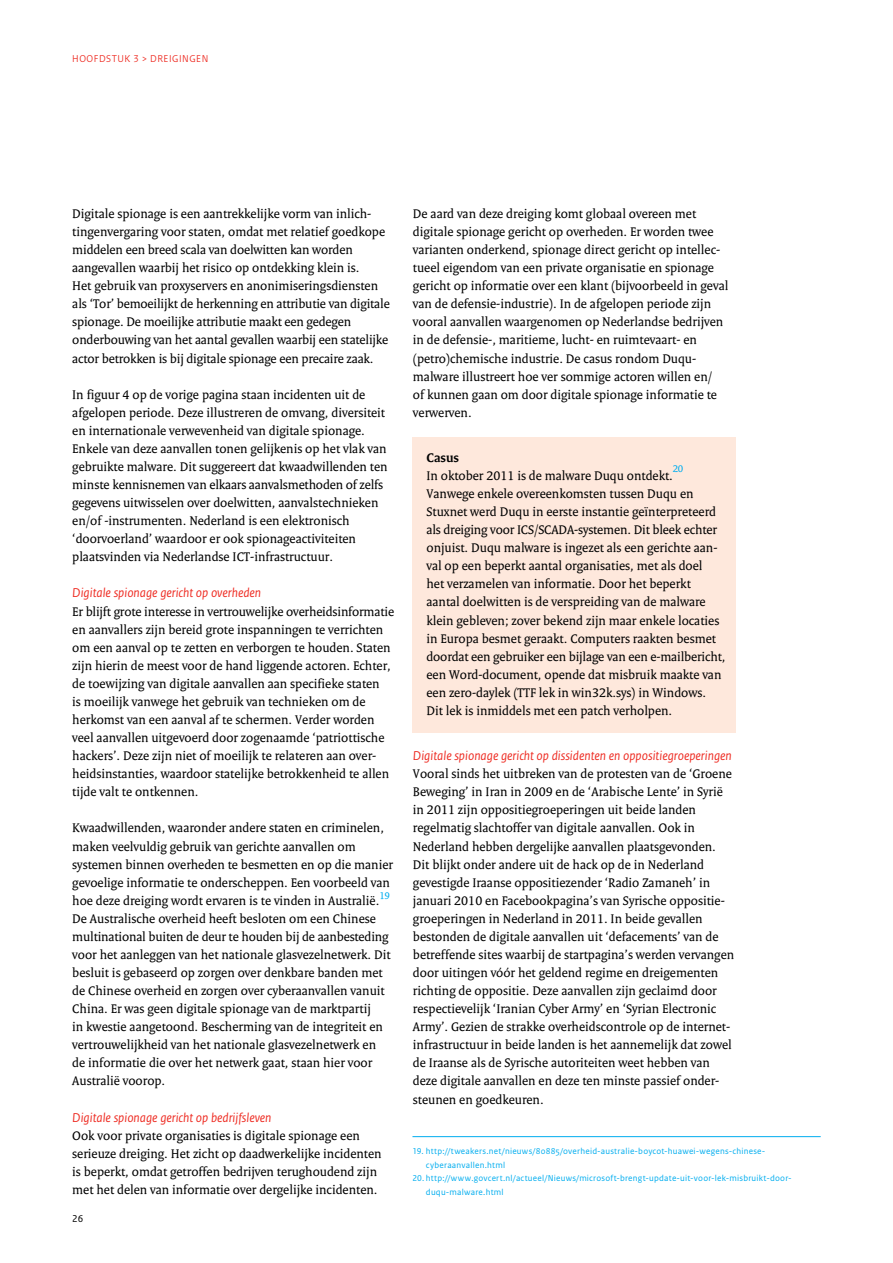
<style>
.page{position:relative;width:893px;height:1263px;background:#fff}
.page>*{position:absolute;margin:0;border:0;box-sizing:border-box;transform-origin:0 0}
.t1{font:13.5px/18px "Rijksoverheid Serif";color:#000}
.t2{font:italic 13.5px "Rijksoverheid Sans Text";color:#ee2d24}
.t3{font:700 13.5px "Rijksoverheid Serif";color:#000}
.t4{font:10.5px "Rijksoverheid Sans Heading";letter-spacing:.05em;color:#ee2d24}
.t5{font:10.5px "Rijksoverheid Sans Text";color:#000}
.t6{font:10.5px "Rijksoverheid Serif";color:#00adef}
.t7{font:9px/13.5px "Rijksoverheid Sans Text";letter-spacing:.025em;color:#00adef}
</style>
<div class="page">
<div style="left:412px;top:437px;width:324px;height:296px;background:#fee8dc"></div>
<hr style="left:412px;top:1136px;width:409px;height:1px;background:#00adef">
<p class="t4" style="left:72px;top:53px;width:8px">HOO</p>
<p class="t4" style="left:94px;top:53px;width:114px">FDSTU K 3 &gt; DREIGINGEN</p>
<p class="t1" style="left:72px;top:204px;width:319px">Digitale spionage is een aantrekkelijke vorm van inlich&shy;tingenvergaring voor staten, omdat met relatief goedkope middelen een breed scala van doelwitten kan worden aan-gevallen waarbij het risico op ontdekking klein is.<br>Het gebruik van proxyservers en anonimiseringsdiensten als ‘Tor’ bemoeilijkt de herkenning en attributie van digitale spionage. De moeilijke attributie maakt een gedegen onderbouwing van het aantal gevallen waarbij een statelijke actor betrokken is bij digitale spionage een precaire zaak.</p>
<p class="t1" style="left:72px;top:385px;width:317px">In figuur 4 op de vorige pagina staan incidenten uit de afgelopen periode. Deze illustreren de omvang, diversiteit en internationale verwevenheid van digitale spionage.<br>Enkele van deze aanvallen tonen gelijkenis op het vlak van gebruikte malware. Dit suggereert dat kwaadwillenden ten minste kennisnemen van elkaars aanvalsmethoden of zelfs gegevens uitwisselen over doelwitten, aanvalstechnieken en/of -instrumenten. Nederland is een elektronisch ‘doorvoerland’ waardoor er ook spionageactiviteiten plaats-vinden via Nederlandse ICT-infrastructuur.</p>
<p class="t2" style="left:72px;top:585px;width:190px">Digitale spionage gericht op overheden</p>
<p class="t1" style="left:72px;top:602px;width:323px">Er blijft grote interesse in vertrouwelijke overheidsinformatie en aanvallers zijn bereid grote inspanningen te verrichten om een aanval op te zetten en verborgen te houden. Staten zijn hierin de meest voor de hand liggende actoren. Echter, de toewijzing van digitale aanvallen aan specifieke staten<br>is moeilijk vanwege het gebruik van technieken om de herkomst van een aanval af te schermen. Verder worden veel aanvallen uitgevoerd door zogenaamde ‘patriottische hackers’. Deze zijn niet of moeilijk te relateren aan over&shy;heidsinstanties, waardoor statelijke betrokkenheid te allen tijde valt te ontkennen.</p>
<p class="t1" style="left:72px;top:819px;width:322px">Kwaadwillenden, waaronder andere staten en criminelen, maken veelvuldig gebruik van gerichte aanvallen om systemen binnen overheden te besmetten en op die manier gevoelige informatie te onderscheppen. Een voorbeeld van hoe deze dreiging wordt ervaren is te vinden in Australië.<sup>19<br></sup>De Australische overheid heeft besloten om een Chinese multinational buiten de deur te houden bij de aanbesteding voor het aanleggen van het nationale glasvezelnetwerk. Dit besluit is gebaseerd op zorgen over denkbare banden met de Chinese overheid en zorgen over cyberaanvallen vanuit China. Er was geen digitale spionage van de marktpartij<br>in kwestie aangetoond. Bescherming van de integriteit en vertrouwelijkheid van het nationale glasvezelnetwerk en<br>de informatie die over het netwerk gaat, staan hier voor Australië voorop.</p>
<p class="t2" style="left:72px;top:1110px;width:201px">Digitale spionage gericht op bedrijfsleven</p>
<p class="t1" style="left:72px;top:1126px;width:311px">Ook voor private organisaties is digitale spionage een serieuze dreiging. Het zicht op daadwerkelijke incidenten is beperkt, omdat getroffen bedrijven terughoudend zijn met het delen van informatie over dergelijke incidenten.</p>
<p class="t5" style="left:72px;top:1213px;width:13px">26</p>
<p class="t1" style="left:413px;top:204px;width:317px">De aard van deze dreiging komt globaal overeen met digitale spionage gericht op overheden. Er worden twee varianten onderkend, spionage direct gericht op intellec&shy;tueel eigendom van een private organisatie en spionage gericht op informatie over een klant (bijvoorbeeld in geval van de defensie-industrie). In de afgelopen periode zijn vooral aanvallen waargenomen op Nederlandse bedrijven in de defensie-, maritieme, lucht- en ruimtevaart- en (petro)chemische industrie. De casus rondom Duqu&shy;malware illustreert hoe ver sommige actoren willen en/<br>of kunnen gaan om door digitale spionage informatie te verwerven.</p>
<p class="t3" style="left:426px;top:449px;width:34px">Casus</p>
<p class="t1" style="left:426px;top:466px;width:248px">In oktober 2011 is de malware Duqu ontdekt.</p>
<p class="t6" style="left:673px;top:463px;width:12px">20</p>
<p class="t1" style="left:426px;top:485px;width:300px">Vanwege enkele overeenkomsten tussen Duqu en Stuxnet werd Duqu in eerste instantie geïnterpreteerd als dreiging voor ICS/SCADA-systemen. Dit bleek echter onjuist. Duqu malware is ingezet als een gerichte aan&shy;val op een beperkt aantal organisaties, met als doel<br>het verzamelen van informatie. Door het beperkt aantal doelwitten is de verspreiding van de malware klein gebleven; zover bekend zijn maar enkele locaties in Europa besmet geraakt. Computers raakten besmet doordat een gebruiker een bijlage van een e-mailbericht, een Word-document, opende dat misbruik maakte van een zero-daylek (TTF lek in win32k.sys) in Windows.<br>Dit lek is inmiddels met een patch verholpen.</p>
<p class="t2" style="left:413px;top:748px;width:320px">Digitale spionage gericht op dissidenten en oppositiegroeperingen</p>
<p class="t1" style="left:413px;top:765px;width:323px">Vooral sinds het uitbreken van de protesten van de ‘Groene Beweging’ in Iran in 2009 en de ‘Arabische Lente’ in Syrië in 2011 zijn oppositiegroeperingen uit beide landen regelmatig slachtoffer van digitale aanvallen. Ook in Nederland hebben dergelijke aanvallen plaatsgevonden.<br>Dit blijkt onder andere uit de hack op de in Nederland gevestigde Iraanse oppositiezender ‘Radio Zamaneh’ in januari 2010 en Facebookpagina’s van Syrische oppositie&shy;groeperingen in Nederland in 2011. In beide gevallen bestonden de digitale aanvallen uit ‘defacements’ van de betreffende sites waarbij de startpagina’s werden vervangen door uitingen vóór het geldend regime en dreigementen richting de oppositie. Deze aanvallen zijn geclaimd door respectievelijk ‘Iranian Cyber Army’ en ‘Syrian Electronic Army’. Gezien de strakke overheidscontrole op de internet&shy;infrastructuur in beide landen is het aannemelijk dat zowel de Iraanse als de Syrische autoriteiten weet hebben van deze digitale aanvallen en deze ten minste passief onder&shy;steunen en goedkeuren.</p>
<p class="t7" style="left:426px;top:1145px;width:341px;text-indent:-14px">19. http://tweakers.net/nieuws/80885/overheid-australie-boycot-huawei-wegens-chinese&shy;cyberaanvallen.html</p>
<p class="t7" style="left:426px;top:1172px;width:367px;text-indent:-14px">20. http://www.govcert.nl/actueel/Nieuws/microsoft-brengt-update-uit-voor-lek-misbruikt-door&shy;duqu-malware.html</p>
</div>
